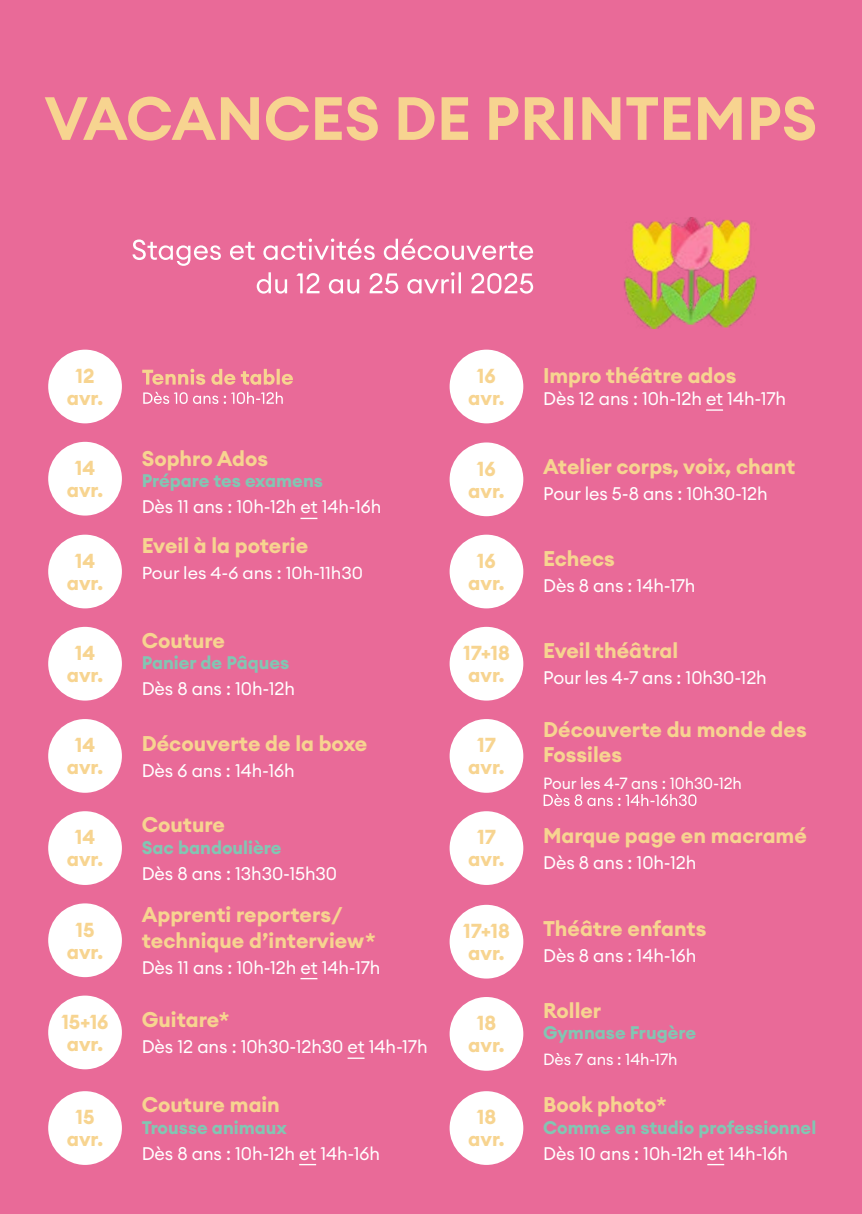
<style>
.page{position:relative;width:862px;height:1214px;background:#fff}
.page>*{position:absolute;margin:0;border:0;box-sizing:border-box;transform-origin:0 0}
.t1{font:700 21px/25.2px "Euclid Circular A";color:#f7d490}
.t2{font:700 20px/22px "Euclid Circular A";color:#f7d490;text-align:center}
.t3{font:18px "Euclid Circular A";letter-spacing:-.005em;color:#fff}
.t4{font:700 18px "Euclid Circular A";color:#82c6b3}
.t5{font:17.2px "Euclid Circular A";letter-spacing:-.005em;color:#fff;scale:1.05 1}
.t6{font:16px "Euclid Circular A";letter-spacing:-.005em;color:#fff}
</style>
<div class="page">
<div style="left:0;top:0;width:862px;height:1213px;background:#e96a98"></div>
<svg style="left:45px;top:96px;width:770px;height:45px"></svg>
<svg style="left:257px;top:272px;width:276px;height:21px"></svg>
<svg style="left:132px;top:238px;width:401px;height:28px"></svg>
<img style="left:624px;top:222px;width:39px;height:107px">
<img style="left:719px;top:221px;width:38px;height:107px">
<img style="left:637px;top:217px;width:109px;height:108px">
<div style="left:48px;top:719px;width:74px;height:73px;background:#fff;border-radius:50%"></div>
<div style="left:48px;top:811px;width:74px;height:73px;background:#fff;border-radius:50%"></div>
<svg style="left:300px;top:978px;width:17px;height:1px"></svg>
<div style="left:48px;top:903px;width:74px;height:74px;background:#fff;border-radius:50%"></div>
<svg style="left:347px;top:1057px;width:17px;height:1px"></svg>
<div style="left:48px;top:995px;width:74px;height:74px;background:#fff;border-radius:50%"></div>
<svg style="left:299px;top:1164px;width:17px;height:1px"></svg>
<div style="left:48px;top:1090px;width:74px;height:74px;background:#fff;border-radius:50%"></div>
<div style="left:449px;top:719px;width:74px;height:73px;background:#fff;border-radius:50%"></div>
<div style="left:449px;top:811px;width:74px;height:73px;background:#fff;border-radius:50%"></div>
<div style="left:449px;top:904px;width:74px;height:74px;background:#fff;border-radius:50%"></div>
<div style="left:48px;top:626px;width:74px;height:74px;background:#fff;border-radius:50%"></div>
<div style="left:48px;top:349px;width:74px;height:74px;background:#fff;border-radius:50%"></div>
<svg style="left:706px;top:409px;width:17px;height:1px"></svg>
<div style="left:449px;top:349px;width:74px;height:74px;background:#fff;border-radius:50%"></div>
<svg style="left:300px;top:517px;width:17px;height:2px"></svg>
<div style="left:48px;top:442px;width:74px;height:73px;background:#fff;border-radius:50%"></div>
<div style="left:48px;top:534px;width:74px;height:74px;background:#fff;border-radius:50%"></div>
<svg style="left:143px;top:392px;width:140px;height:12px"></svg>
<svg style="left:142px;top:368px;width:151px;height:17px"></svg>
<div style="left:449px;top:626px;width:74px;height:74px;background:#fff;border-radius:50%"></div>
<div style="left:449px;top:442px;width:74px;height:74px;background:#fff;border-radius:50%"></div>
<div style="left:449px;top:534px;width:74px;height:74px;background:#fff;border-radius:50%"></div>
<svg style="left:543px;top:794px;width:153px;height:12px"></svg>
<svg style="left:707px;top:1164px;width:17px;height:1px"></svg>
<div style="left:449px;top:1090px;width:74px;height:74px;background:#fff;border-radius:50%"></div>
<div style="left:449px;top:996px;width:74px;height:74px;background:#fff;border-radius:50%"></div>
<p class="t2" style="left:67px;top:365px;width:38px">12 avr.</p>
<p class="t1" style="left:543px;top:363px;width:195px">Impro théâtre ados</p>
<p class="t2" style="left:468px;top:365px;width:38px">16 avr.</p>
<p class="t3" style="left:543px;top:387px;width:244px">Dès 12 ans : 10h-12h et 14h-17h</p>
<p class="t2" style="left:67px;top:457px;width:38px">14 avr.</p>
<p class="t2" style="left:67px;top:550px;width:38px">14 avr.</p>
<p class="t2" style="left:67px;top:642px;width:38px">14 avr.</p>
<p class="t2" style="left:67px;top:734px;width:38px">14 avr.</p>
<p class="t2" style="left:67px;top:826px;width:38px">14 avr.</p>
<p class="t2" style="left:67px;top:918px;width:38px">15 avr.</p>
<p class="t2" style="left:61px;top:1010px;width:49px;text-align:left">15+16 avr.</p>
<p class="t2" style="left:67px;top:1106px;width:38px">15 avr.</p>
<p class="t1" style="left:142px;top:446px;width:128px">Sophro Ados</p>
<p class="t4" style="left:142px;top:469px;width:183px">Prépare tes examens</p>
<p class="t3" style="left:142px;top:495px;width:241px">Dès 11 ans : 10h-12h et 14h-16h</p>
<p class="t1" style="left:142px;top:533px;width:168px">Eveil à la poterie</p>
<p class="t5" style="left:142px;top:562px;width:212px">Pour les 4-6 ans : 10h-11h30</p>
<p class="t1" style="left:142px;top:627px;width:85px">Couture</p>
<p class="t4" style="left:142px;top:651px;width:149px">Panier de Pâques</p>
<p class="t3" style="left:142px;top:677px;width:155px">Dès 8 ans : 10h-12h</p>
<p class="t1" style="left:142px;top:730px;width:227px">Découverte de la boxe</p>
<p class="t3" style="left:142px;top:758px;width:154px">Dès 6 ans : 14h-16h</p>
<p class="t1" style="left:142px;top:812px;width:85px">Couture</p>
<p class="t4" style="left:142px;top:835px;width:141px">Sac bandoulière</p>
<p class="t3" style="left:142px;top:861px;width:197px">Dès 8 ans : 13h30-15h30</p>
<p class="t1" style="left:142px;top:902px;width:235px">Apprenti reporters/ technique d’interview*</p>
<p class="t3" style="left:142px;top:955px;width:240px">Dès 11 ans : 10h-12h et 14h-17h</p>
<p class="t1" style="left:142px;top:1007px;width:89px">Guitare*</p>
<p class="t3" style="left:142px;top:1034px;width:287px">Dès 12 ans : 10h30-12h30 et 14h-17h</p>
<p class="t1" style="left:142px;top:1091px;width:140px">Couture main</p>
<p class="t4" style="left:142px;top:1115px;width:147px">Trousse animaux</p>
<p class="t3" style="left:142px;top:1141px;width:240px">Dès 8 ans : 10h-12h et 14h-16h</p>
<p class="t2" style="left:468px;top:458px;width:38px">16 avr.</p>
<p class="t2" style="left:468px;top:550px;width:38px">16 avr.</p>
<p class="t2" style="left:463px;top:642px;width:48px;text-align:left">17+18 avr.</p>
<p class="t2" style="left:468px;top:734px;width:38px">17 avr.</p>
<p class="t2" style="left:468px;top:826px;width:38px">17 avr.</p>
<p class="t2" style="left:463px;top:920px;width:48px;text-align:left">17+18 avr.</p>
<p class="t2" style="left:468px;top:1012px;width:38px">18 avr.</p>
<p class="t2" style="left:468px;top:1106px;width:38px">18 avr.</p>
<p class="t1" style="left:543px;top:454px;width:254px">Atelier corps, voix, chant</p>
<p class="t3" style="left:543px;top:482px;width:226px">Pour les 5-8 ans : 10h30-12h</p>
<p class="t1" style="left:543px;top:546px;width:73px">Echecs</p>
<p class="t3" style="left:543px;top:574px;width:154px">Dès 8 ans : 14h-17h</p>
<p class="t1" style="left:543px;top:638px;width:136px">Eveil théâtral</p>
<p class="t3" style="left:543px;top:666px;width:225px">Pour les 4-7 ans : 10h30-12h</p>
<p class="t1" style="left:543px;top:717px;width:265px">Découverte du monde des<br>Fossiles</p>
<p class="t6" style="left:543px;top:772px;width:200px">Pour les 4-7 ans : 10h30-12h</p>
<p class="t1" style="left:543px;top:822px;width:265px">Marque page en macramé</p>
<p class="t3" style="left:543px;top:850px;width:155px">Dès 8 ans : 10h-12h</p>
<p class="t1" style="left:543px;top:916px;width:165px">Théâtre enfants</p>
<p class="t3" style="left:543px;top:944px;width:155px">Dès 8 ans : 14h-16h</p>
<p class="t1" style="left:543px;top:997px;width:60px">Roller</p>
<p class="t4" style="left:543px;top:1021px;width:155px">Gymnase Frugère</p>
<p class="t6" style="left:543px;top:1049px;width:136px">Dès 7 ans : 14h-17h</p>
<p class="t1" style="left:543px;top:1091px;width:125px">Book photo*</p>
<p class="t4" style="left:543px;top:1115px;width:275px">Comme en studio professionnel</p>
<p class="t3" style="left:543px;top:1141px;width:246px">Dès 10 ans : 10h-12h et 14h-16h</p>
</div>
